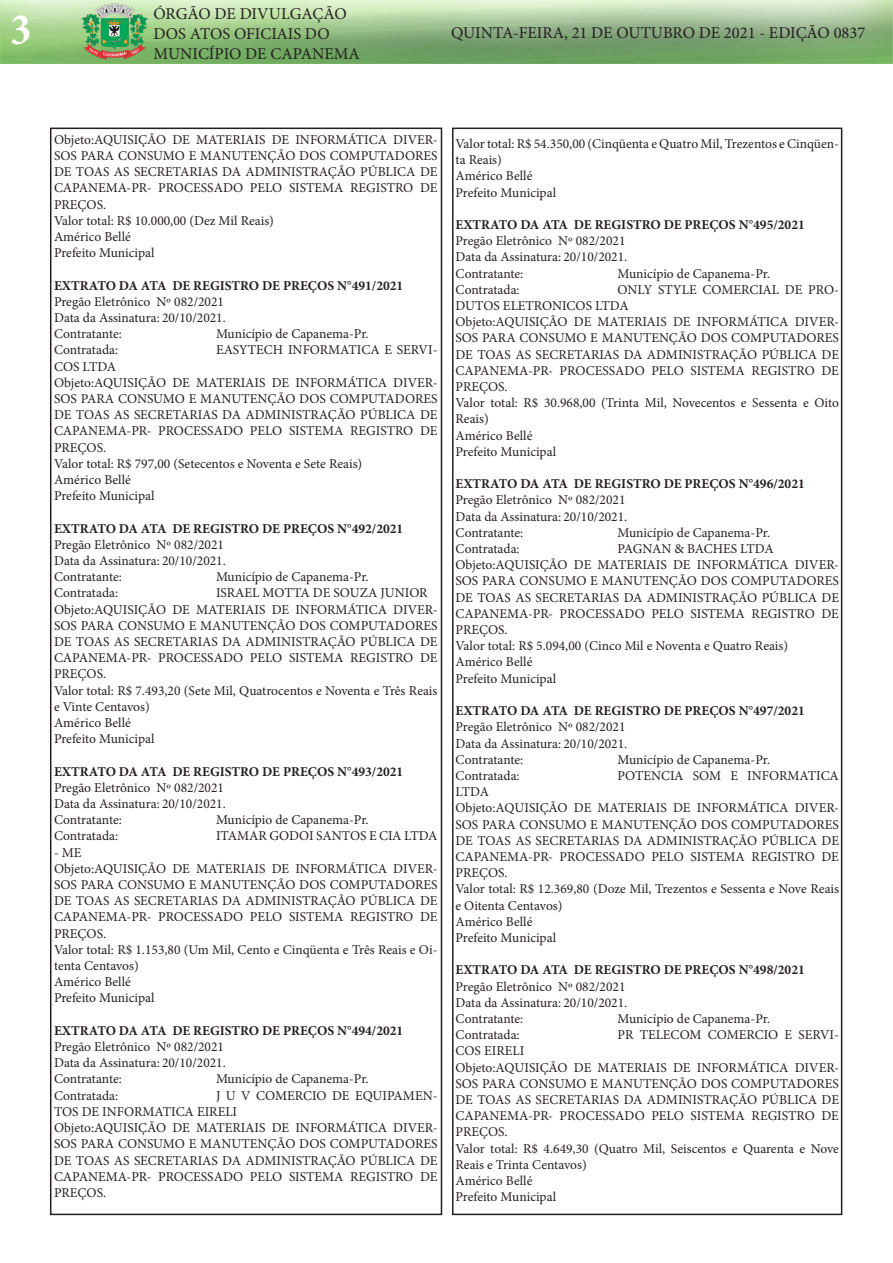
<style>
.page{position:relative;width:893px;height:1263px;background:#fff}
.page>*{position:absolute;margin:0;border:0;box-sizing:border-box;transform-origin:0 0}
.t1{font:700 condensed 45px "Minion Pro";color:#fff}
.t2{font:16.5px/19.8px "Minion Pro";color:#231f20}
.t3{font:13.5px/16.2px "Minion Pro";color:#231f20;text-align:justify}
.t4{font:700 13.5px "Minion Pro";color:#231f20}
.t5{font:13.5px "Minion Pro";letter-spacing:-.025em;color:#231f20}
</style>
<div class="page">
<div style="left:50px;top:128px;width:392px;height:1087px;border:2px solid #231f20"></div>
<img style="left:0;top:0;width:893px;height:64px">
<div style="left:452px;top:128px;width:390px;height:1087px;border:2px solid #231f20"></div>
<h1 class="t1" style="left:11px;top:-1px;width:22px">3</h1>
<p class="t2" style="left:153px;top:4px;width:208px">ÓRGÃO DE DIVULGAÇÃO<br>DOS ATOS OFICIAIS DO<br>MUNICÍPIO DE CAPANEMA</p>
<p class="t2" style="left:451px;top:23px;width:416px">QUINTA-FEIRA, 21 DE OUTUBRO DE 2021 - EDIÇÃO 0837</p>
<p class="t3" style="left:54px;top:131px;width:385px">Objeto:AQUISIÇÃO DE MATERIAIS DE INFORMÁTICA DIVER-SOS PARA CONSUMO E MANUTENÇÃO DOS COMPUTADORES DE TOAS AS SECRETARIAS DA ADMINISTRAÇÃO PÚBLICA DE CAPANEMA-PR- PROCESSADO PELO SISTEMA REGISTRO DE PREÇOS.</p>
<p class="t3" style="left:54px;top:212px;width:221px">Valor total: R$ 10.000,00 (Dez Mil Reais)</p>
<p class="t3" style="left:54px;top:229px;width:78px">Américo Bellé</p>
<p class="t3" style="left:54px;top:245px;width:102px">Prefeito Municipal</p>
<p class="t4" style="left:54px;top:276px;width:351px">EXTRATO DA ATA DE REGISTRO DE PREÇOS N°491/2021</p>
<p class="t3" style="left:54px;top:293px;width:172px">Pregão Eletrônico Nº 082/2021</p>
<p class="t3" style="left:54px;top:310px;width:173px">Data da Assinatura: 20/10/2021.</p>
<p class="t3" style="left:54px;top:326px;width:69px">Contratante:</p>
<p class="t3" style="left:216px;top:326px;width:154px">Município de Capanema-Pr.</p>
<p class="t3" style="left:54px;top:342px;width:66px">Contratada:</p>
<p class="t3" style="left:216px;top:342px;width:223px">EASYTECH INFORMATICA E SERVI-</p>
<p class="t3" style="left:54px;top:358px;width:64px">COS LTDA</p>
<p class="t3" style="left:54px;top:374px;width:385px">Objeto:AQUISIÇÃO DE MATERIAIS DE INFORMÁTICA DIVER-SOS PARA CONSUMO E MANUTENÇÃO DOS COMPUTADORES DE TOAS AS SECRETARIAS DA ADMINISTRAÇÃO PÚBLICA DE CAPANEMA-PR- PROCESSADO PELO SISTEMA REGISTRO DE PREÇOS.</p>
<p class="t3" style="left:54px;top:455px;width:310px">Valor total: R$ 797,00 (Setecentos e Noventa e Sete Reais)</p>
<p class="t3" style="left:54px;top:472px;width:78px">Américo Bellé</p>
<p class="t3" style="left:54px;top:488px;width:102px">Prefeito Municipal</p>
<p class="t4" style="left:54px;top:519px;width:351px">EXTRATO DA ATA DE REGISTRO DE PREÇOS N°492/2021</p>
<p class="t3" style="left:54px;top:536px;width:172px">Pregão Eletrônico Nº 082/2021</p>
<p class="t3" style="left:54px;top:553px;width:173px">Data da Assinatura: 20/10/2021.</p>
<p class="t3" style="left:54px;top:569px;width:69px">Contratante:</p>
<p class="t3" style="left:216px;top:569px;width:154px">Município de Capanema-Pr.</p>
<p class="t3" style="left:54px;top:585px;width:66px">Contratada:</p>
<p class="t3" style="left:216px;top:585px;width:213px">ISRAEL MOTTA DE SOUZA JUNIOR</p>
<p class="t3" style="left:54px;top:601px;width:385px">Objeto:AQUISIÇÃO DE MATERIAIS DE INFORMÁTICA DIVER-SOS PARA CONSUMO E MANUTENÇÃO DOS COMPUTADORES DE TOAS AS SECRETARIAS DA ADMINISTRAÇÃO PÚBLICA DE CAPANEMA-PR- PROCESSADO PELO SISTEMA REGISTRO DE PREÇOS.</p>
<p class="t3" style="left:54px;top:682px;width:385px">Valor total: R$ 7.493,20 (Sete Mil, Quatrocentos e Noventa e Três Reais e Vinte Centavos)</p>
<p class="t3" style="left:54px;top:715px;width:78px">Américo Bellé</p>
<p class="t3" style="left:54px;top:731px;width:102px">Prefeito Municipal</p>
<p class="t4" style="left:54px;top:762px;width:351px">EXTRATO DA ATA DE REGISTRO DE PREÇOS N°493/2021</p>
<p class="t3" style="left:54px;top:779px;width:172px">Pregão Eletrônico Nº 082/2021</p>
<p class="t3" style="left:54px;top:796px;width:173px">Data da Assinatura: 20/10/2021.</p>
<p class="t3" style="left:54px;top:812px;width:69px">Contratante:</p>
<p class="t3" style="left:216px;top:812px;width:154px">Município de Capanema-Pr.</p>
<p class="t3" style="left:54px;top:828px;width:66px">Contratada:</p>
<p class="t3" style="left:216px;top:828px;width:223px">ITAMAR GODOI SANTOS E CIA LTDA</p>
<p class="t3" style="left:54px;top:844px;width:29px">- ME</p>
<p class="t3" style="left:54px;top:860px;width:385px">Objeto:AQUISIÇÃO DE MATERIAIS DE INFORMÁTICA DIVER-SOS PARA CONSUMO E MANUTENÇÃO DOS COMPUTADORES DE TOAS AS SECRETARIAS DA ADMINISTRAÇÃO PÚBLICA DE CAPANEMA-PR- PROCESSADO PELO SISTEMA REGISTRO DE PREÇOS.</p>
<p class="t3" style="left:54px;top:941px;width:385px">Valor total: R$ 1.153,80 (Um Mil, Cento e Cinqüenta e Três Reais e Oi&shy;tenta Centavos)</p>
<p class="t3" style="left:54px;top:974px;width:78px">Américo Bellé</p>
<p class="t3" style="left:54px;top:990px;width:102px">Prefeito Municipal</p>
<p class="t4" style="left:54px;top:1021px;width:351px">EXTRATO DA ATA DE REGISTRO DE PREÇOS N°494/2021</p>
<p class="t3" style="left:54px;top:1039px;width:172px">Pregão Eletrônico Nº 082/2021</p>
<p class="t3" style="left:54px;top:1055px;width:173px">Data da Assinatura: 20/10/2021.</p>
<p class="t3" style="left:54px;top:1071px;width:69px">Contratante:</p>
<p class="t3" style="left:216px;top:1071px;width:154px">Município de Capanema-Pr.</p>
<p class="t3" style="left:54px;top:1087px;width:66px">Contratada:</p>
<p class="t3" style="left:54px;top:1087px;width:385px;text-indent:162px">J U V COMERCIO DE EQUIPAMEN-<br>TOS DE INFORMATICA EIRELI</p>
<p class="t3" style="left:54px;top:1120px;width:385px">Objeto:AQUISIÇÃO DE MATERIAIS DE INFORMÁTICA DIVER-SOS PARA CONSUMO E MANUTENÇÃO DOS COMPUTADORES DE TOAS AS SECRETARIAS DA ADMINISTRAÇÃO PÚBLICA DE CAPANEMA-PR- PROCESSADO PELO SISTEMA REGISTRO DE PREÇOS.</p>
<p class="t3" style="left:455px;top:136px;width:385px">Valor total: R$ 54.350,00 (Cinqüenta e Quatro Mil, Trezentos e Cinqüen&shy;ta Reais)</p>
<p class="t3" style="left:455px;top:168px;width:78px">Américo Bellé</p>
<p class="t3" style="left:455px;top:184px;width:102px">Prefeito Municipal</p>
<p class="t4" style="left:455px;top:215px;width:351px">EXTRATO DA ATA DE REGISTRO DE PREÇOS N°495/2021</p>
<p class="t3" style="left:455px;top:233px;width:172px">Pregão Eletrônico Nº 082/2021</p>
<p class="t3" style="left:455px;top:249px;width:173px">Data da Assinatura: 20/10/2021.</p>
<p class="t3" style="left:455px;top:265px;width:69px">Contratante:</p>
<p class="t3" style="left:617px;top:265px;width:154px">Município de Capanema-Pr.</p>
<p class="t3" style="left:455px;top:281px;width:66px">Contratada:</p>
<p class="t3" style="left:455px;top:281px;width:385px;text-indent:162px">ONLY STYLE COMERCIAL DE PRO-<br>DUTOS ELETRONICOS LTDA</p>
<p class="t3" style="left:455px;top:314px;width:385px">Objeto:AQUISIÇÃO DE MATERIAIS DE INFORMÁTICA DIVER-SOS PARA CONSUMO E MANUTENÇÃO DOS COMPUTADORES DE TOAS AS SECRETARIAS DA ADMINISTRAÇÃO PÚBLICA DE CAPANEMA-PR- PROCESSADO PELO SISTEMA REGISTRO DE PREÇOS.</p>
<p class="t3" style="left:455px;top:395px;width:385px">Valor total: R$ 30.968,00 (Trinta Mil, Novecentos e Sessenta e Oito<br>Reais)</p>
<p class="t3" style="left:455px;top:427px;width:78px">Américo Bellé</p>
<p class="t3" style="left:455px;top:443px;width:102px">Prefeito Municipal</p>
<p class="t4" style="left:455px;top:474px;width:351px">EXTRATO DA ATA DE REGISTRO DE PREÇOS N°496/2021</p>
<p class="t3" style="left:455px;top:492px;width:172px">Pregão Eletrônico Nº 082/2021</p>
<p class="t3" style="left:455px;top:508px;width:173px">Data da Assinatura: 20/10/2021.</p>
<p class="t3" style="left:455px;top:524px;width:69px">Contratante:</p>
<p class="t3" style="left:617px;top:524px;width:154px">Município de Capanema-Pr.</p>
<p class="t3" style="left:455px;top:541px;width:66px">Contratada:</p>
<p class="t5" style="left:617px;top:540px;width:158px">PAGNAN &amp; BACHES LTDA</p>
<p class="t3" style="left:455px;top:557px;width:385px">Objeto:AQUISIÇÃO DE MATERIAIS DE INFORMÁTICA DIVER-SOS PARA CONSUMO E MANUTENÇÃO DOS COMPUTADORES DE TOAS AS SECRETARIAS DA ADMINISTRAÇÃO PÚBLICA DE CAPANEMA-PR- PROCESSADO PELO SISTEMA REGISTRO DE PREÇOS.</p>
<p class="t3" style="left:455px;top:638px;width:334px">Valor total: R$ 5.094,00 (Cinco Mil e Noventa e Quatro Reais)</p>
<p class="t3" style="left:455px;top:654px;width:78px">Américo Bellé</p>
<p class="t3" style="left:455px;top:670px;width:102px">Prefeito Municipal</p>
<p class="t4" style="left:455px;top:701px;width:351px">EXTRATO DA ATA DE REGISTRO DE PREÇOS N°497/2021</p>
<p class="t3" style="left:455px;top:719px;width:172px">Pregão Eletrônico Nº 082/2021</p>
<p class="t3" style="left:455px;top:735px;width:173px">Data da Assinatura: 20/10/2021.</p>
<p class="t3" style="left:455px;top:751px;width:69px">Contratante:</p>
<p class="t3" style="left:617px;top:751px;width:154px">Município de Capanema-Pr.</p>
<p class="t3" style="left:455px;top:767px;width:66px">Contratada:</p>
<p class="t3" style="left:617px;top:767px;width:223px">POTENCIA SOM E INFORMATICA</p>
<p class="t3" style="left:455px;top:784px;width:35px">LTDA</p>
<p class="t3" style="left:455px;top:800px;width:385px">Objeto:AQUISIÇÃO DE MATERIAIS DE INFORMÁTICA DIVER-SOS PARA CONSUMO E MANUTENÇÃO DOS COMPUTADORES DE TOAS AS SECRETARIAS DA ADMINISTRAÇÃO PÚBLICA DE CAPANEMA-PR- PROCESSADO PELO SISTEMA REGISTRO DE PREÇOS.</p>
<p class="t3" style="left:455px;top:881px;width:385px">Valor total: R$ 12.369,80 (Doze Mil, Trezentos e Sessenta e Nove Reais e Oitenta Centavos)</p>
<p class="t3" style="left:455px;top:913px;width:78px">Américo Bellé</p>
<p class="t3" style="left:455px;top:929px;width:102px">Prefeito Municipal</p>
<p class="t4" style="left:455px;top:960px;width:351px">EXTRATO DA ATA DE REGISTRO DE PREÇOS N°498/2021</p>
<p class="t3" style="left:455px;top:978px;width:172px">Pregão Eletrônico Nº 082/2021</p>
<p class="t3" style="left:455px;top:994px;width:173px">Data da Assinatura: 20/10/2021.</p>
<p class="t3" style="left:455px;top:1010px;width:69px">Contratante:</p>
<p class="t3" style="left:617px;top:1010px;width:154px">Município de Capanema-Pr.</p>
<p class="t3" style="left:455px;top:1027px;width:66px">Contratada:</p>
<p class="t3" style="left:617px;top:1027px;width:223px">PR TELECOM COMERCIO E SERVI-</p>
<p class="t3" style="left:455px;top:1043px;width:70px">COS EIRELI</p>
<p class="t3" style="left:455px;top:1059px;width:385px">Objeto:AQUISIÇÃO DE MATERIAIS DE INFORMÁTICA DIVER-SOS PARA CONSUMO E MANUTENÇÃO DOS COMPUTADORES DE TOAS AS SECRETARIAS DA ADMINISTRAÇÃO PÚBLICA DE CAPANEMA-PR- PROCESSADO PELO SISTEMA REGISTRO DE PREÇOS.</p>
<p class="t3" style="left:455px;top:1140px;width:385px">Valor total: R$ 4.649,30 (Quatro Mil, Seiscentos e Quarenta e Nove<br>Reais e Trinta Centavos)</p>
<p class="t3" style="left:455px;top:1172px;width:78px">Américo Bellé</p>
<p class="t3" style="left:455px;top:1189px;width:102px">Prefeito Municipal</p>
</div>
